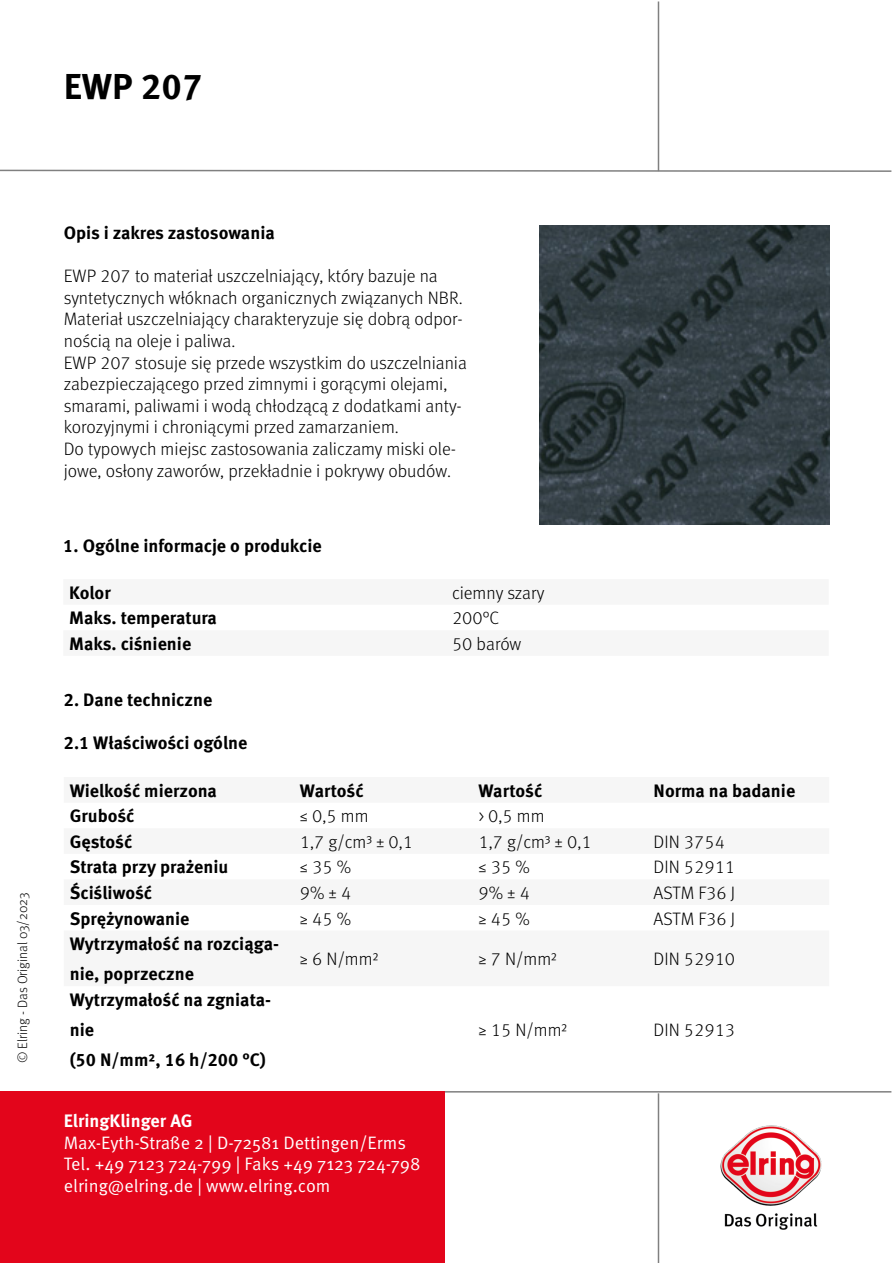
<style>
.page{position:relative;width:893px;height:1263px;background:#fff}
.page>*{position:absolute;margin:0;border:0;box-sizing:border-box;transform-origin:0 0}
.t1{font:700 36px "Meta Pro";color:#000}
.t2{font:300 18px/21.6px "Meta Pro";color:#000}
.t3{font:700 18px/30px "Meta Pro";color:#000}
.t4{font:18px/21.6px "Meta Pro Norm";color:#fff}
.t5{font:700 18px "Meta Pro";color:#fff}
.t6{font:300 13.5px "Meta Pro";color:#000}
</style>
<div class="page">
<hr style="left:658px;top:2px;width:1px;height:169px;background:#808080">
<svg style="left:0;top:169px;width:892px;height:3px"></svg>
<img style="left:539px;top:225px;width:290px;height:300px">
<hr style="left:658px;top:1093px;width:1px;height:170px;background:#808080">
<div style="left:0;top:1092px;width:445px;height:171px;background:#e3051b"></div>
<hr style="left:445px;top:1091px;width:446px;height:1px;background:#808080">
<img style="left:721px;top:1125px;width:100px;height:104px">
<h1 class="t1" style="left:64px;top:59px;width:140px">EWP 207</h1>
<p class="t6" style="left:13px;top:1063px;width:172px;rotate:-90deg">© Elring - Das Original 03/2023</p>
<p class="t3" style="left:64px;top:217px;width:212px">Opis i zakres zastosowania</p>
<p class="t2" style="left:64px;top:264px;width:405px">EWP 207 to materiał uszczelniający, który bazuje na syntetycznych włóknach organicznych związanych NBR.<br>Materiał uszczelniający charakteryzuje się dobrą odpor&shy;nością na oleje i paliwa.<br>EWP 207 stosuje się przede wszystkim do uszczelniania zabezpieczającego przed zimnymi i gorącymi olejami, smarami, paliwami i wodą chłodzącą z dodatkami anty&shy;korozyjnymi i chroniącymi przed zamarzaniem.<br>Do typowych miejsc zastosowania zaliczamy miski ole&shy;jowe, osłony zaworów, przekładnie i pokrywy obudów.</p>
<p class="t3" style="left:63px;top:529px;width:260px">1. Ogólne informacje o produkcie</p>
<p class="t3" style="left:69px;top:576px;width:43px">Kolor</p>
<p class="t2" style="left:452px;top:581px;width:94px">ciemny szary</p>
<p class="t3" style="left:69px;top:602px;width:149px">Maks. temperatura</p>
<p class="t2" style="left:452px;top:606px;width:49px">200°C</p>
<p class="t3" style="left:69px;top:627px;width:124px">Maks. ciśnienie</p>
<p class="t2" style="left:452px;top:632px;width:71px">50 barów</p>
<p class="t3" style="left:64px;top:684px;width:150px">2. Dane techniczne</p>
<p class="t3" style="left:64px;top:727px;width:185px">2.1 Właściwości ogólne</p>
<p class="t3" style="left:70px;top:774px;width:149px">Wielkość mierzona</p>
<p class="t3" style="left:300px;top:774px;width:65px">Wartość</p>
<p class="t3" style="left:478px;top:774px;width:65px">Wartość</p>
<p class="t3" style="left:654px;top:774px;width:143px">Norma na badanie</p>
<p class="t3" style="left:70px;top:800px;width:66px">Grubość</p>
<p class="t2" style="left:300px;top:804px;width:70px">≤ 0,5 mm</p>
<p class="t2" style="left:478px;top:804px;width:68px">&gt; 0,5 mm</p>
<p class="t3" style="left:70px;top:825px;width:64px">Gęstość</p>
<p class="t2" style="left:300px;top:830px;width:115px">1,7 g/cm3 ± 0,1</p>
<p class="t2" style="left:478px;top:830px;width:115px">1,7 g/cm3 ± 0,1</p>
<p class="t2" style="left:654px;top:830px;width:73px">DIN 3754</p>
<p class="t3" style="left:70px;top:851px;width:160px">Strata przy prażeniu</p>
<p class="t2" style="left:300px;top:855px;width:53px">≤ 35 %</p>
<p class="t2" style="left:478px;top:855px;width:53px">≤ 35 %</p>
<p class="t2" style="left:654px;top:855px;width:83px">DIN 52911</p>
<p class="t3" style="left:70px;top:876px;width:84px">Ściśliwość</p>
<p class="t2" style="left:300px;top:881px;width:53px">9% ± 4</p>
<p class="t2" style="left:478px;top:881px;width:53px">9% ± 4</p>
<p class="t2" style="left:654px;top:881px;width:83px">ASTM F36 J</p>
<p class="t3" style="left:70px;top:902px;width:121px">Sprężynowanie</p>
<p class="t2" style="left:300px;top:907px;width:53px">≥ 45 %</p>
<p class="t2" style="left:478px;top:907px;width:53px">≥ 45 %</p>
<p class="t2" style="left:654px;top:907px;width:83px">ASTM F36 J</p>
<p class="t3" style="left:70px;top:928px;width:211px">Wytrzymałość na rozciąga&shy;nie, poprzeczne</p>
<p class="t2" style="left:300px;top:947px;width:80px">≥ 6 N/mm2</p>
<p class="t2" style="left:478px;top:947px;width:80px">≥ 7 N/mm2</p>
<p class="t2" style="left:654px;top:947px;width:83px">DIN 52910</p>
<p class="t3" style="left:70px;top:983px;width:203px">Wytrzymałość na zgniata&shy;nie<br>(50 N/mm², 16 h/200 °C)</p>
<p class="t5" style="left:64px;top:1107px;width:130px">ElringKlinger AG</p>
<p class="t4" style="left:64px;top:1130px;width:358px">Max-Eyth-Straße 2 | D-72581 Dettingen/Erms<br>Tel. +49 7123 724-799 | Faks +49 7123 724-798 elring@elring.de | www.elring.com</p>
<p class="t2" style="left:478px;top:1018px;width:90px">≥ 15 N/mm2</p>
<p class="t2" style="left:654px;top:1018px;width:83px">DIN 52913</p>
</div>
